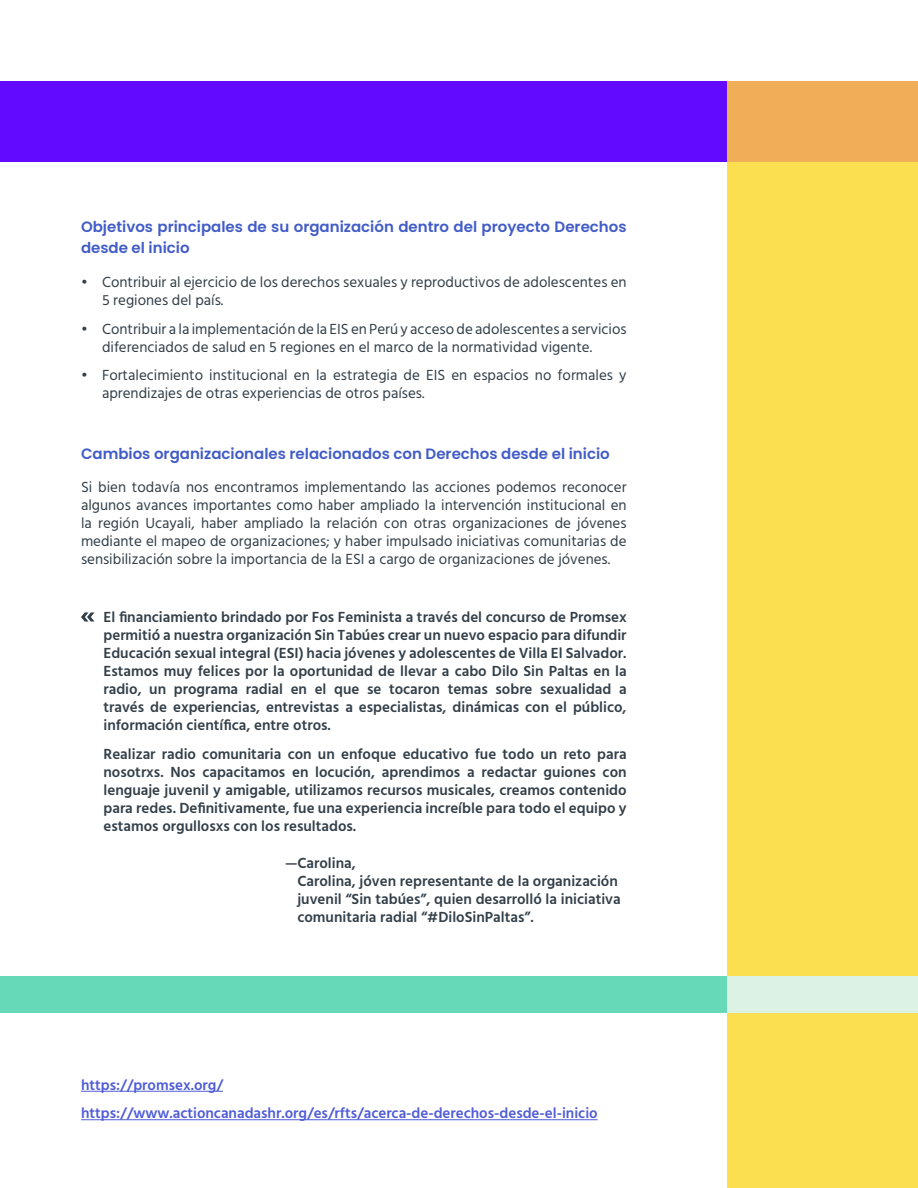
<style>
.page{position:relative;width:918px;height:1188px;background:#fff}
.page>*{position:absolute;margin:0;border:0;box-sizing:border-box;transform-origin:0 0}
.t1{font:600 15px/18px "Hind";color:#333f49;text-align:justify}
.t2{font:15px/18px "Hind";color:#333f49}
.t3{font:600 15px/21px "Poppins";color:#425cc7}
.t4{font:600 15px/28.5px "Hind";color:#4f5cd6}
</style>
<div class="page">
<div style="left:728px;top:81px;width:190px;height:1107px;background:#fcdf51"></div>
<div style="left:0;top:81px;width:728px;height:81px;background:#610aff"></div>
<div style="left:0;top:976px;width:728px;height:36px;background:#66d9b9"></div>
<div style="left:728px;top:81px;width:190px;height:81px;background:#f1ae59"></div>
<div style="left:728px;top:976px;width:190px;height:36px;background:#dcf2e4"></div>
<svg style="left:81px;top:612px;width:13px;height:10px"></svg>
<hr style="left:81px;top:1091px;width:142px;height:1px;background:#4f5cd6">
<hr style="left:81px;top:1119px;width:517px;height:1px;background:#4f5cd6">
<p class="t3" style="left:81px;top:216px;width:547px">Objetivos principales de su organización dentro del proyecto Derechos desde el inicio</p>
<p class="t2" style="left:102px;top:274px;width:526px;text-indent:-21px">• Contribuir al ejercicio de los derechos sexuales y reproductivos de adolescentes en<br>5 regiones del país.</p>
<p class="t2" style="left:102px;top:321px;width:526px;text-indent:-21px">• Contribuir a la implementación de la EIS en Perú y acceso de adolescentes a servicios diferenciados de salud en 5 regiones en el marco de la normatividad vigente.</p>
<p class="t2" style="left:102px;top:367px;width:526px;text-indent:-21px">• Fortalecimiento institucional en la estrategia de EIS en espacios no formales y aprendizajes de otras experiencias de otros países.</p>
<p class="t3" style="left:81px;top:443px;width:530px">Cambios organizacionales relacionados con Derechos desde el inicio</p>
<p class="t2" style="left:81px;top:479px;width:547px;text-align:justify">Si bien todavía nos encontramos implementando las acciones podemos reconocer algunos avances importantes como haber ampliado la intervención institucional en la región Ucayali, haber ampliado la relación con otras organizaciones de jóvenes mediante el mapeo de organizaciones; y haber impulsado iniciativas comunitarias de sensibilización sobre la importancia de la ESI a cargo de organizaciones de jóvenes.</p>
<p class="t1" style="left:104px;top:609px;width:525px">El financiamiento brindado por Fos Feminista a través del concurso de Promsex permitió a nuestra organización Sin Tabúes crear un nuevo espacio para difundir Educación sexual integral (ESI) hacia jóvenes y adolescentes de Villa El Salvador.<br>Estamos muy felices por la oportunidad de llevar a cabo Dilo Sin Paltas en la radio, un programa radial en el que se tocaron temas sobre sexualidad a través de experiencias, entrevistas a especialistas, dinámicas con el público, información científica, entre otros.</p>
<p class="t1" style="left:104px;top:746px;width:525px">Realizar radio comunitaria con un enfoque educativo fue todo un reto para nosotrxs. Nos capacitamos en locución, aprendimos a redactar guiones con lenguaje juvenil y amigable, utilizamos recursos musicales, creamos contenido para redes. Definitivamente, fue una experiencia increíble para todo el equipo y estamos orgullosxs con los resultados.</p>
<p class="t1" style="left:297px;top:855px;width:325px;text-align:left;text-indent:-12px">—Carolina,<br>Carolina, jóven representante de la organización juvenil “Sin tabúes”, quien desarrolló la iniciativa comunitaria radial “#DiloSinPaltas”.</p>
<p class="t4" style="left:81px;top:1071px;width:518px">https://promsex.org/ https://www.actioncanadashr.org/es/rfts/acerca-de-derechos-desde-el-inicio</p>
</div>
